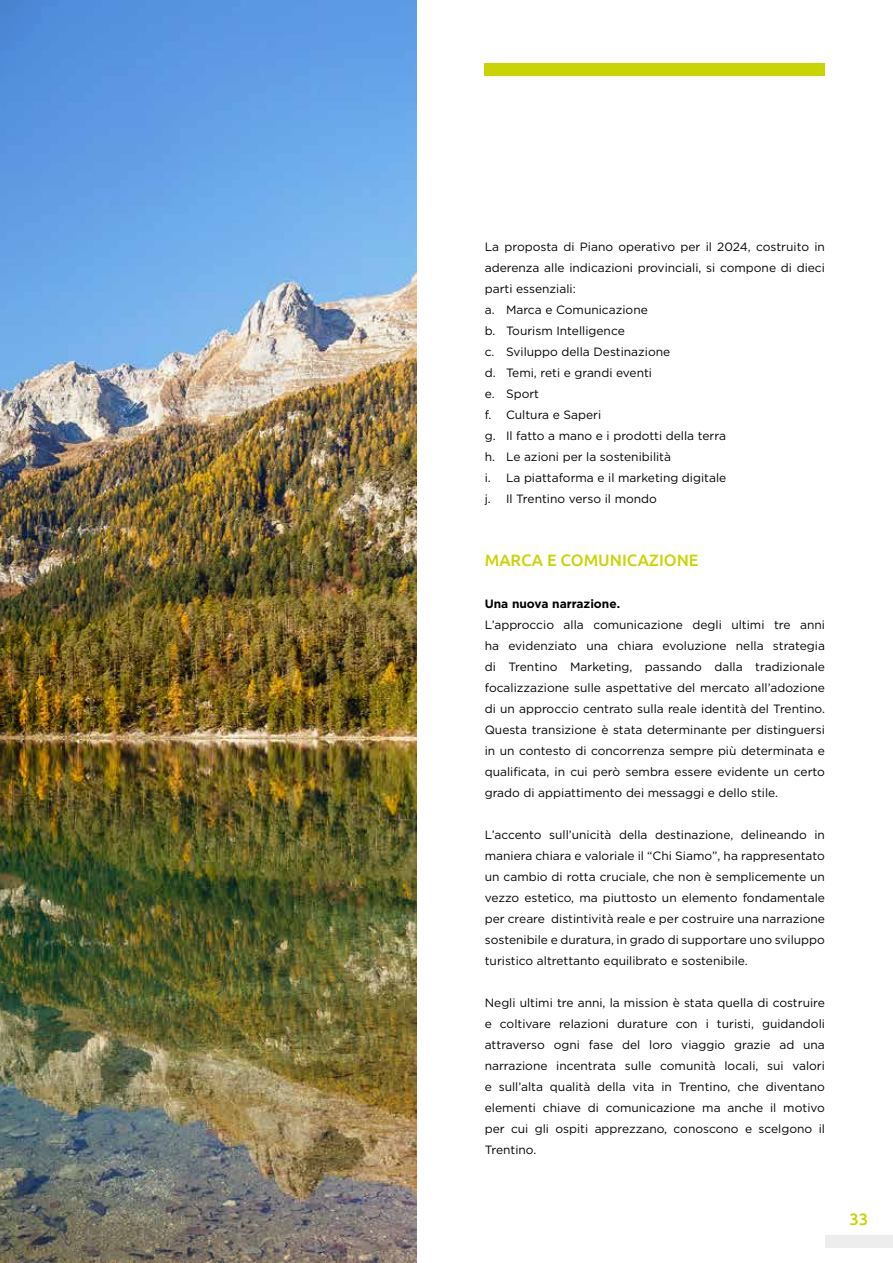
<style>
.page{position:relative;width:893px;height:1263px;background:#fff}
.page>*{position:absolute;margin:0;border:0;box-sizing:border-box;transform-origin:0 0}
.t1{font:500 16.5px "Ubuntu";color:#cad400}
.t2{font:12px/21px "Gotham";color:#000;text-align:justify}
.t3{font:700 12px "Gotham";color:#000}
</style>
<div class="page">
<div style="left:485px;top:63px;width:340px;height:12px;background:#cad400"></div>
<div style="left:825px;top:1235px;width:68px;height:13px;background:#ededed"></div>
<img style="left:0;top:0;width:417px;height:1263px">
<p class="t2" style="left:485px;top:236px;width:342px;text-align:left">La proposta di Piano operativo per il 2024, costruito in aderenza alle indicazioni provinciali, si compone di dieci parti essenziali:<br>a. Marca e Comunicazione<br>b. Tourism Intelligence<br>c. Sviluppo della Destinazione<br>d. Temi, reti e grandi eventi<br>e. Sport<br>f. Cultura e Saperi<br>g. Il fatto a mano e i prodotti della terra<br>h. Le azioni per la sostenibilità<br>i. La piattaforma e il marketing digitale<br>j. Il Trentino verso il mondo</p>
<h1 class="t1" style="left:485px;top:549px;width:215px">MARCA E COMUNICAZIONE</h1>
<p class="t3" style="left:485px;top:595px;width:137px">Una nuova narrazione.</p>
<p class="t2" style="left:485px;top:614px;width:342px">L’approccio alla comunicazione degli ultimi tre anni ha evidenziato una chiara evoluzione nella strategia di Trentino Marketing, passando dalla tradizionale focalizzazione sulle aspettative del mercato all’adozione di un approccio centrato sulla reale identità del Trentino.<br>Questa transizione è stata determinante per distinguersi in un contesto di concorrenza sempre più determinata e qualificata, in cui però sembra essere evidente un certo grado di appiattimento dei messaggi e dello stile.</p>
<p class="t2" style="left:485px;top:824px;width:342px">L’accento sull’unicità della destinazione, delineando in maniera chiara e valoriale il “Chi Siamo”, ha rappresentato un cambio di rotta cruciale, che non è semplicemente un vezzo estetico, ma piuttosto un elemento fondamentale per creare distintività reale e per costruire una narrazione sostenibile e duratura, in grado di supportare uno sviluppo turistico altrettanto equilibrato e sostenibile.</p>
<p class="t2" style="left:485px;top:992px;width:342px">Negli ultimi tre anni, la mission è stata quella di costruire e coltivare relazioni durature con i turisti, guidandoli attraverso ogni fase del loro viaggio grazie ad una narrazione incentrata sulle comunità locali, sui valori e sull’alta qualità della vita in Trentino, che diventano elementi chiave di comunicazione ma anche il motivo per cui gli ospiti apprezzano, conoscono e scelgono il Trentino.</p>
<h1 class="t1" style="left:850px;top:1208px;width:20px">33</h1>
</div>
